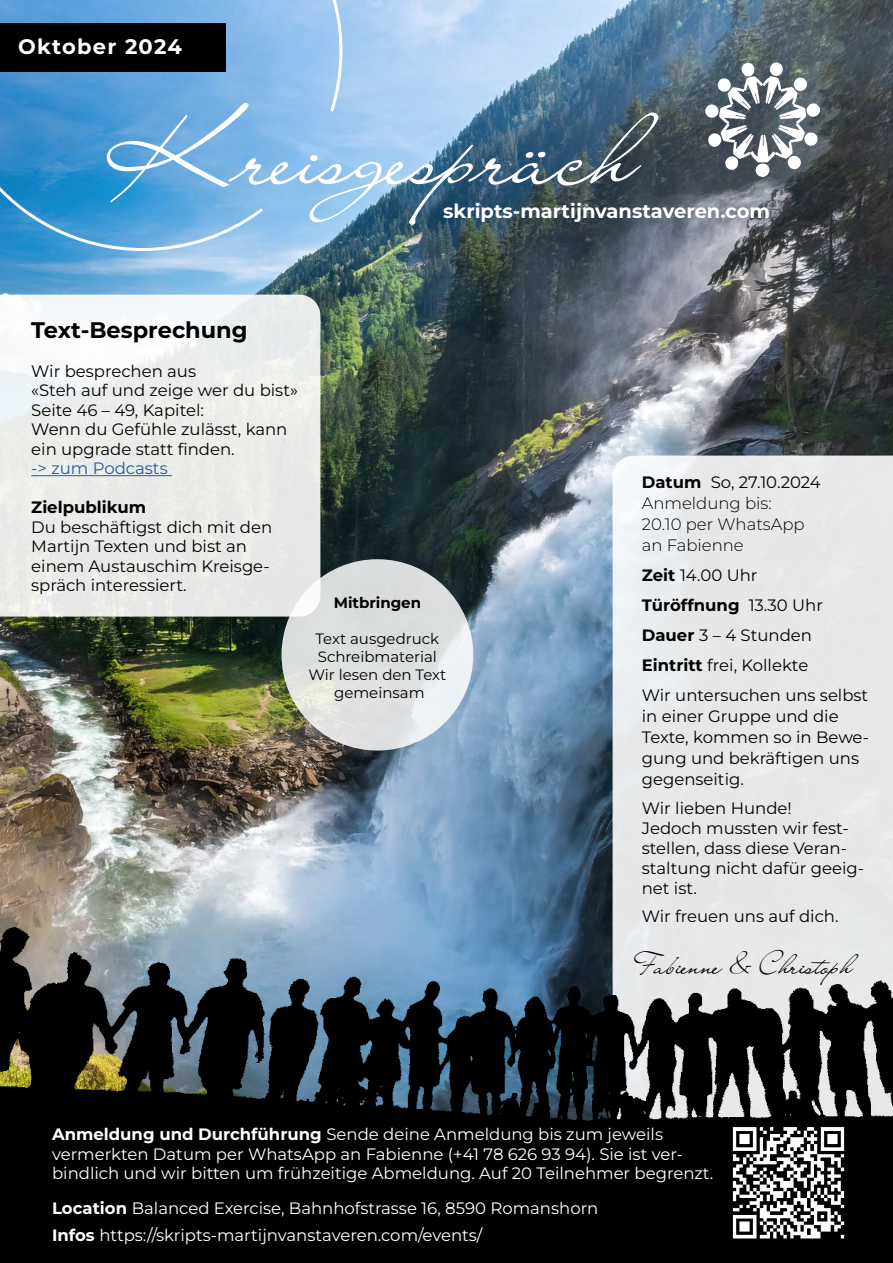
<style>
.page{position:relative;width:893px;height:1263px;background:#fff}
.page>*{position:absolute;margin:0;border:0;box-sizing:border-box;transform-origin:0 0}
.t1{font:97.5px "Liana";color:#fff}
.t2{font:27px "Liana";color:#000}
.t3{font:700 22.5px "Montserrat";color:#000}
.t4{font:700 21px "Montserrat";letter-spacing:.06em;color:#fff}
.t5{font:700 19.5px "Montserrat";color:#fff}
.t6{font:16.5px/19.5px "Montserrat";color:#000}
.t7{font:16.5px/19.8px "Montserrat";color:#fff}
.t8{font:300 16.5px/21px "Montserrat";color:#000}
.t9{font:700 16.5px "Montserrat";color:#000}
.t10{font:16.5px "Montserrat";color:#275b9b}
.t11{font:15px "Montserrat";color:#000}
.t12{font:700 15px "Montserrat";color:#000}
.s1{font-weight:700}
.s2{font-weight:300}
.s3{font-weight:400}
</style>
<div class="page">
<img style="left:0;top:0;width:893px;height:927px">
<svg style="left:0;top:0;width:344px;height:252px;background:#69abde"></svg>
<img style="left:705px;top:63px;width:115px;height:113px">
<div style="left:0;top:23px;width:225px;height:48px;background:#000"></div>
<svg style="left:0;top:295px;width:320px;height:322px;fill:#ebedea"></svg>
<hr style="left:31px;top:475px;width:141px;height:1px;background:#275b9b">
<svg style="left:281px;top:559px;width:192px;height:191px;background:#dfe1e1"></svg>
<svg style="left:613px;top:456px;width:280px;height:471px;background:#e7e9e9"></svg>
<img style="left:0;top:927px;width:893px;height:336px">
<img style="left:727px;top:1124px;width:123px;height:120px">
<p class="t4" style="left:18px;top:33px;width:165px">Oktober 2024</p>
<p class="t1" style="left:104px;top:91px;width:534px">Kreisgespräch</p>
<p class="t5" style="left:443px;top:198px;width:328px">skripts-martijnvanstaveren.com</p>
<p class="t3" style="left:31px;top:315px;width:218px">Text-Besprechung</p>
<p class="t6" style="left:31px;top:360px;width:268px">Wir besprechen aus<br>«Steh auf und zeige wer du bist»</p>
<p class="t6" style="left:31px;top:399px;width:174px">Seite 46 – 49, Kapitel:</p>
<p class="t6" style="left:31px;top:419px;width:258px">Wenn du Gefühle zulässt, kann ein upgrade statt finden.</p>
<p class="t10" style="left:31px;top:457px;width:138px">-&gt; zum Podcasts</p>
<p class="t6" style="left:31px;top:497px;width:242px"><span class="s1">Zielpublikum<br></span>Du beschäftigst dich mit den<br>Martijn Texten und bist an einem Austauschim Kreisge&shy;spräch interessiert.</p>
<p class="t12" style="left:334px;top:592px;width:89px">Mitbringen</p>
<p class="t11" style="left:315px;top:628px;width:125px">Text ausgedruck</p>
<p class="t11" style="left:318px;top:646px;width:121px">Schreibmaterial</p>
<p class="t11" style="left:308px;top:664px;width:139px">Wir lesen den Text</p>
<p class="t11" style="left:334px;top:682px;width:92px">gemeinsam</p>
<p class="t6" style="left:642px;top:472px;width:181px;line-height:21px"><span class="s1">Datum</span> So, 27.10.2024<br><span class="s2">Anmeldung bis:</span></p>
<p class="t8" style="left:642px;top:514px;width:164px">20.10 per WhatsApp an Fabienne</p>
<p class="t6" style="left:642px;top:565px;width:117px"><span class="s1">Zeit</span> 14.00 Uhr</p>
<p class="t9" style="left:642px;top:595px;width:183px">Türöffnung <span class="s3">13.30 Uhr</span></p>
<p class="t6" style="left:642px;top:625px;width:172px"><span class="s1">Dauer</span> 3 – 4 Stunden</p>
<p class="t6" style="left:642px;top:655px;width:168px"><span class="s1">Eintritt</span> frei, Kollekte</p>
<p class="t6" style="left:642px;top:685px;width:229px;line-height:21px">Wir untersuchen uns selbst in einer Gruppe und die<br>Texte, kommen so in Bewe&shy;gung und bekräftigen uns gegenseitig.</p>
<p class="t6" style="left:642px;top:798px;width:224px">Wir lieben Hunde!<br>Jedoch mussten wir fest&shy;stellen, dass diese Veran&shy;staltung nicht dafür geeig&shy;net ist.</p>
<p class="t6" style="left:642px;top:906px;width:198px">Wir freuen uns auf dich.</p>
<p class="t2" style="left:632px;top:947px;width:222px">Fabienne &amp; Christoph</p>
<p class="t7" style="left:52px;top:1123px;width:663px"><span class="s1">Anmeldung und Durchführung</span> Sende deine Anmeldung bis zum jeweils vermerkten Datum per WhatsApp an Fabienne (+41 78 626 93 94). Sie ist ver&shy;bindlich und wir bitten um frühzeitige Abmeldung. Auf 20 Teilnehmer begrenzt.</p>
<p class="t7" style="left:52px;top:1198px;width:548px"><span class="s1">Location</span> Balanced Exercise, Bahnhofstrasse 16, 8590 Romanshorn</p>
<p class="t7" style="left:52px;top:1225px;width:432px"><span class="s1">Infos</span> https://skripts-martijnvanstaveren.com/events/</p>
</div>
